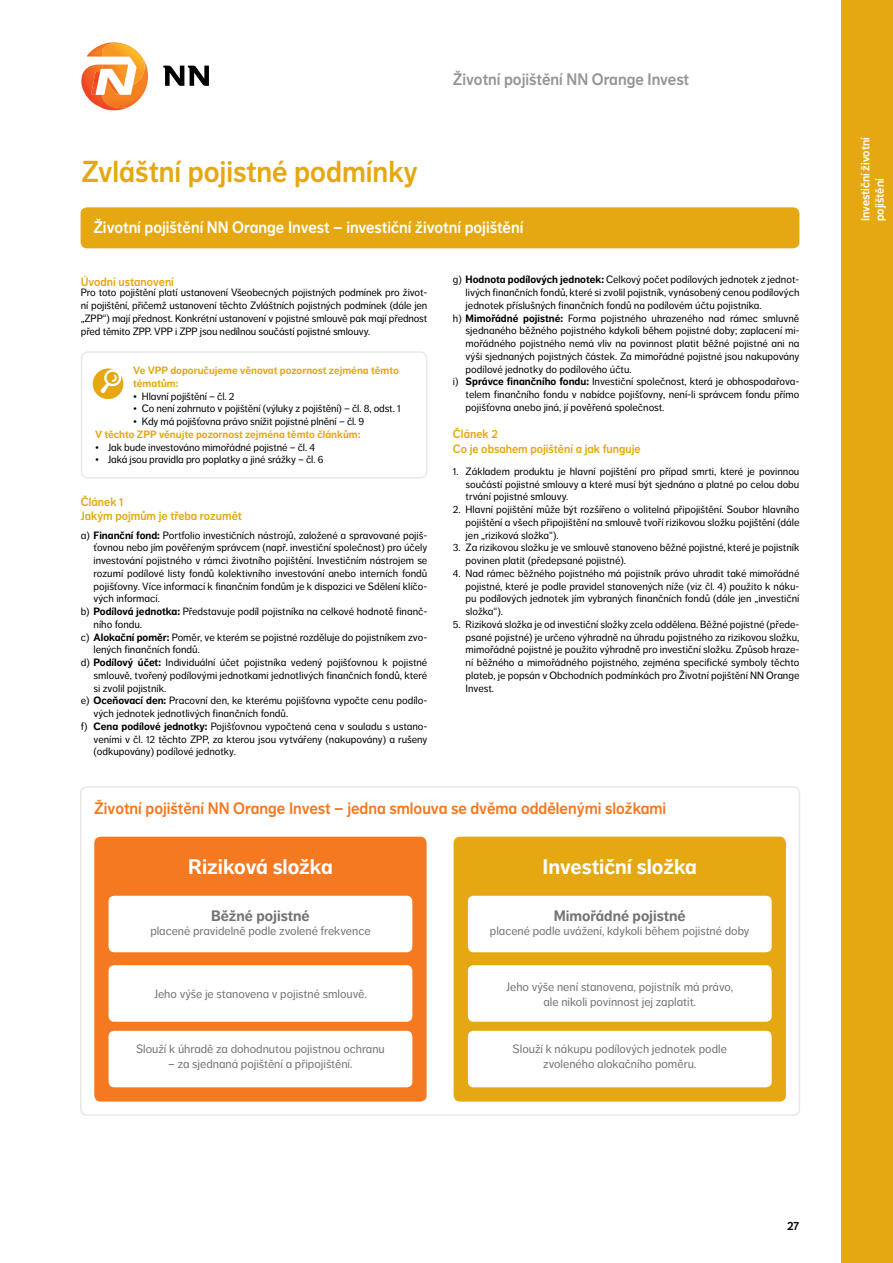
<style>
.page{position:relative;width:893px;height:1263px;background:#fff}
.page>*{position:absolute;margin:0;border:0;box-sizing:border-box;transform-origin:0 0}
.t1{font:30px "NN Dagny Display";color:#e5a812}
.t2{font:700 21px "NN Dagny Text";color:#fff}
.t3{font:16.5px "NN Dagny Display";color:#f47920}
.t4{font:16.5px "NN Dagny Display";color:#fff}
.t5{font:16.5px "NN Dagny Display";color:#939598}
.t6{font:700 15px "NN Dagny Text";color:#737476}
.t7{font:12px/15px "NN Dagny Text";color:#737476;text-align:center}
.t8{font:12px/14.4px "NN Dagny Display";color:#e5a812}
.t9{font:12px/14.4px "NN Dagny Display";color:#fff}
.t10{font:12px "NN Dagny Display";color:#000}
.t11{font:10.5px/12.8px "NN Dagny Text";color:#000;text-align:justify}
.t12{font:700 10.5px/12.8px "NN Dagny Text";color:#e5a812}
.s1{font-weight:700}
</style>
<div class="page">
<div style="left:81px;top:351px;width:346px;height:127px;border:2px solid #e9e7e7;border-radius:6px"></div>
<svg style="left:93px;top:368px;width:30px;height:31px"></svg>
<img style="left:130px;top:62px;width:18px;height:45px">
<img style="left:81px;top:65px;width:49px;height:45px">
<img style="left:102px;top:43px;width:43px;height:42px">
<img style="left:87px;top:42px;width:33px;height:15px">
<img style="left:91px;top:71px;width:9px;height:24px">
<img style="left:107px;top:77px;width:14px;height:18px">
<svg style="left:163px;top:66px;width:46px;height:20px"></svg>
<div style="left:80px;top:786px;width:720px;height:330px;border:2px solid #e9e7e7;border-radius:6px"></div>
<div style="left:94px;top:837px;width:333px;height:264px;background:#f47920;border-radius:6px"></div>
<div style="left:108px;top:895px;width:305px;height:58px;background:#fff;border-radius:6px"></div>
<div style="left:107px;top:894px;width:307px;height:60px;border:2px solid #f47920;border-radius:6px"></div>
<div style="left:108px;top:964px;width:305px;height:58px;background:#fff;border-radius:6px"></div>
<div style="left:107px;top:964px;width:307px;height:59px;border:2px solid #f47920;border-radius:6px"></div>
<div style="left:108px;top:1030px;width:305px;height:58px;background:#fff;border-radius:6px"></div>
<div style="left:107px;top:1029px;width:307px;height:60px;border:2px solid #f47920;border-radius:6px"></div>
<div style="left:454px;top:837px;width:332px;height:264px;background:#e5a812;border-radius:6px"></div>
<div style="left:467px;top:895px;width:305px;height:58px;background:#fff;border-radius:6px"></div>
<div style="left:466px;top:894px;width:307px;height:60px;border:2px solid #e5a812;border-radius:6px"></div>
<div style="left:467px;top:964px;width:305px;height:58px;background:#fff;border-radius:6px"></div>
<div style="left:466px;top:964px;width:307px;height:59px;border:2px solid #e5a812;border-radius:6px"></div>
<div style="left:467px;top:1030px;width:305px;height:58px;background:#fff;border-radius:6px"></div>
<div style="left:466px;top:1029px;width:307px;height:60px;border:2px solid #e5a812;border-radius:6px"></div>
<div style="left:842px;top:0;width:51px;height:1263px;background:#e5a812"></div>
<div style="left:81px;top:207px;width:718px;height:41px;background:#e5a812;border-radius:6px"></div>
<h3 class="t5" style="left:453px;top:69px;width:238px">Životní pojištění NN Orange Invest</h3>
<h1 class="t1" style="left:81px;top:154px;width:338px">Zvláštní pojistné podmínky</h1>
<h3 class="t4" style="left:93px;top:218px;width:432px">Životní pojištění NN Orange Invest – investiční životní pojištění</h3>
<p class="t8" style="left:81px;top:274px;width:95px">Úvodní ustanovení</p>
<p class="t11" style="left:81px;top:286px;width:348px">Pro toto pojištění platí ustanovení Všeobecných pojistných podmínek pro život&shy;ní pojištění, přičemž ustanovení těchto Zvláštních pojistných podmínek (dále jen „ZPP“) mají přednost. Konkrétní ustanovení v pojistné smlouvě pak mají přednost před těmito ZPP. VPP i ZPP jsou nedílnou součástí pojistné smlouvy.</p>
<p class="t12" style="left:133px;top:364px;width:267px">Ve VPP doporučujeme věnovat pozornost zejména těmto tématům:</p>
<p class="t11" style="left:133px;top:390px;width:103px">• Hlavní pojištění – čl. 2</p>
<p class="t11" style="left:133px;top:402px;width:269px">• Co není zahrnuto v pojištění (výluky z pojištění) – čl. 8, odst. 1</p>
<p class="t11" style="left:133px;top:415px;width:233px">• Kdy má pojišťovna právo snížit pojistné plnění – čl. 9</p>
<p class="t12" style="left:95px;top:428px;width:267px">V těchto ZPP věnujte pozornost zejména těmto článkům:</p>
<p class="t11" style="left:95px;top:441px;width:221px">• Jak bude investováno mimořádné pojistné – čl. 4</p>
<p class="t11" style="left:95px;top:453px;width:230px">• Jaká jsou pravidla pro poplatky a jiné srážky – čl. 6</p>
<p class="t8" style="left:81px;top:494px;width:162px">Článek 1<br>Jakým pojmům je třeba rozumět</p>
<p class="t11" style="left:81px;top:529px;width:348px">a) <span class="s1">Finanční fond:</span> Portfolio investičních nástrojů, založené a spravované pojiš-</p>
<p class="t11" style="left:94px;top:541px;width:335px">ťovnou nebo jím pověřeným správcem (např. investiční společnost) pro účely</p>
<p class="t11" style="left:94px;top:554px;width:335px">investování pojistného v rámci životního pojištění. Investičním nástrojem se</p>
<p class="t11" style="left:94px;top:567px;width:335px">rozumí podílové listy fondů kolektivního investování anebo interních fondů</p>
<p class="t11" style="left:94px;top:580px;width:335px">pojišťovny. Více informací k finančním fondům je k dispozici ve Sdělení klíčo-</p>
<p class="t11" style="left:94px;top:592px;width:68px">vých informací.</p>
<p class="t11" style="left:81px;top:605px;width:348px">b) <span class="s1">Podílová jednotka:</span> Představuje podíl pojistníka na celkové hodnotě finanč-</p>
<p class="t11" style="left:94px;top:618px;width:50px">ního fondu.</p>
<p class="t11" style="left:81px;top:630px;width:348px">c) <span class="s1">Alokační poměr:</span> Poměr, ve kterém se pojistné rozděluje do pojistníkem zvo-</p>
<p class="t11" style="left:94px;top:643px;width:108px">lených finančních fondů.</p>
<p class="t11" style="left:81px;top:656px;width:348px">d) <span class="s1">Podílový účet:</span> Individuální účet pojistníka vedený pojišťovnou k pojistné</p>
<p class="t11" style="left:94px;top:669px;width:335px">smlouvě, tvořený podílovými jednotkami jednotlivých finančních fondů, které</p>
<p class="t11" style="left:94px;top:681px;width:74px">si zvolil pojistník.</p>
<p class="t11" style="left:81px;top:694px;width:348px">e) <span class="s1">Oceňovací den:</span> Pracovní den, ke kterému pojišťovna vypočte cenu podílo-</p>
<p class="t11" style="left:94px;top:707px;width:196px">vých jednotek jednotlivých finančních fondů.</p>
<p class="t11" style="left:81px;top:720px;width:348px">f) <span class="s1">Cena podílové jednotky:</span> Pojišťovnou vypočtená cena v souladu s ustano-</p>
<p class="t11" style="left:94px;top:732px;width:335px">veními v čl. 12 těchto ZPP, za kterou jsou vytvářeny (nakupovány) a rušeny</p>
<p class="t11" style="left:94px;top:745px;width:144px">(odkupovány) podílové jednotky.</p>
<p class="t11" style="left:453px;top:273px;width:348px">g) <span class="s1">Hodnota podílových jednotek:</span> Celkový počet podílových jednotek z jednot-</p>
<p class="t11" style="left:466px;top:286px;width:335px">livých finančních fondů, které si zvolil pojistník, vynásobený cenou podílových</p>
<p class="t11" style="left:466px;top:299px;width:298px">jednotek příslušných finančních fondů na podílovém účtu pojistníka.</p>
<p class="t11" style="left:453px;top:312px;width:348px">h) <span class="s1">Mimořádné pojistné:</span> Forma pojistného uhrazeného nad rámec smluvně</p>
<p class="t11" style="left:466px;top:324px;width:335px">sjednaného běžného pojistného kdykoli během pojistné doby; zaplacení mi-</p>
<p class="t11" style="left:466px;top:337px;width:335px">mořádného pojistného nemá vliv na povinnost platit běžné pojistné ani na</p>
<p class="t11" style="left:466px;top:350px;width:335px">výši sjednaných pojistných částek. Za mimořádné pojistné jsou nakupovány</p>
<p class="t11" style="left:466px;top:363px;width:168px">podílové jednotky do podílového účtu.</p>
<p class="t11" style="left:453px;top:375px;width:348px">i) <span class="s1">Správce finančního fondu:</span> Investiční společnost, která je obhospodařova-</p>
<p class="t11" style="left:466px;top:388px;width:335px">telem finančního fondu v nabídce pojišťovny, není-li správcem fondu přímo</p>
<p class="t11" style="left:466px;top:401px;width:200px">pojišťovna anebo jiná, jí pověřená společnost.</p>
<p class="t8" style="left:453px;top:427px;width:189px">Článek 2<br>Co je obsahem pojištění a jak funguje</p>
<p class="t11" style="left:466px;top:465px;width:335px;text-indent:-13px">1. Základem produktu je hlavní pojištění pro případ smrti, které je povinnou součástí pojistné smlouvy a které musí být sjednáno a platné po celou dobu trvání pojistné smlouvy.</p>
<p class="t11" style="left:466px;top:503px;width:335px;text-indent:-13px">2. Hlavní pojištění může být rozšířeno o volitelná připojištění. Soubor hlavního pojištění a všech připojištění na smlouvě tvoří rizikovou složku pojištění (dále jen „riziková složka“).</p>
<p class="t11" style="left:466px;top:541px;width:335px;text-indent:-13px">3. Za rizikovou složku je ve smlouvě stanoveno běžné pojistné, které je pojistník povinen platit (předepsané pojistné).</p>
<p class="t11" style="left:466px;top:567px;width:335px;text-indent:-13px">4. Nad rámec běžného pojistného má pojistník právo uhradit také mimořádné pojistné, které je podle pravidel stanovených níže (viz čl. 4) použito k náku&shy;pu podílových jednotek jím vybraných finančních fondů (dále jen „investiční složka“).</p>
<p class="t11" style="left:466px;top:618px;width:335px;text-indent:-13px">5. Riziková složka je od investiční složky zcela oddělena. Běžné pojistné (přede&shy;psané pojistné) je určeno výhradně na úhradu pojistného za rizikovou složku, mimořádné pojistné je použito výhradně pro investiční složku. Způsob hraze&shy;ní běžného a mimořádného pojistného, zejména specifické symboly těchto plateb, je popsán v Obchodních podmínkách pro Životní pojištění NN Orange Invest.</p>
<h3 class="t3" style="left:94px;top:798px;width:574px">Životní pojištění NN Orange Invest – jedna smlouva se dvěma oddělenými složkami</h3>
<h2 class="t2" style="left:188px;top:854px;width:146px">Riziková složka</h2>
<h3 class="t6" style="left:211px;top:906px;width:100px">Běžné pojistné</h3>
<p class="t7" style="left:150px;top:923px;width:222px">placené pravidelně podle zvolené frekvence</p>
<p class="t7" style="left:154px;top:987px;width:214px">Jeho výše je stanovena v pojistné smlouvě.</p>
<p class="t7" style="left:136px;top:1042px;width:250px">Slouží k úhradě za dohodnutou pojistnou ochranu</p>
<p class="t7" style="left:168px;top:1057px;width:186px">– za sjednaná pojištění a připojištění.</p>
<h2 class="t2" style="left:542px;top:854px;width:156px">Investiční složka</h2>
<h3 class="t6" style="left:554px;top:906px;width:133px">Mimořádné pojistné</h3>
<p class="t7" style="left:490px;top:923px;width:261px">placené podle uvážení, kdykoli během pojistné doby</p>
<p class="t7" style="left:506px;top:979px;width:229px">Jeho výše není stanovena, pojistník má právo, ale nikoli povinnost jej zaplatit.</p>
<p class="t7" style="left:513px;top:1042px;width:216px">Slouží k nákupu podílových jednotek podle zvoleného alokačního poměru.</p>
<p class="t10" style="left:787px;top:1219px;width:14px">27</p>
<p class="t9" style="left:858px;top:221px;width:85px;rotate:-90deg">Investiční životní pojištění</p>
</div>
